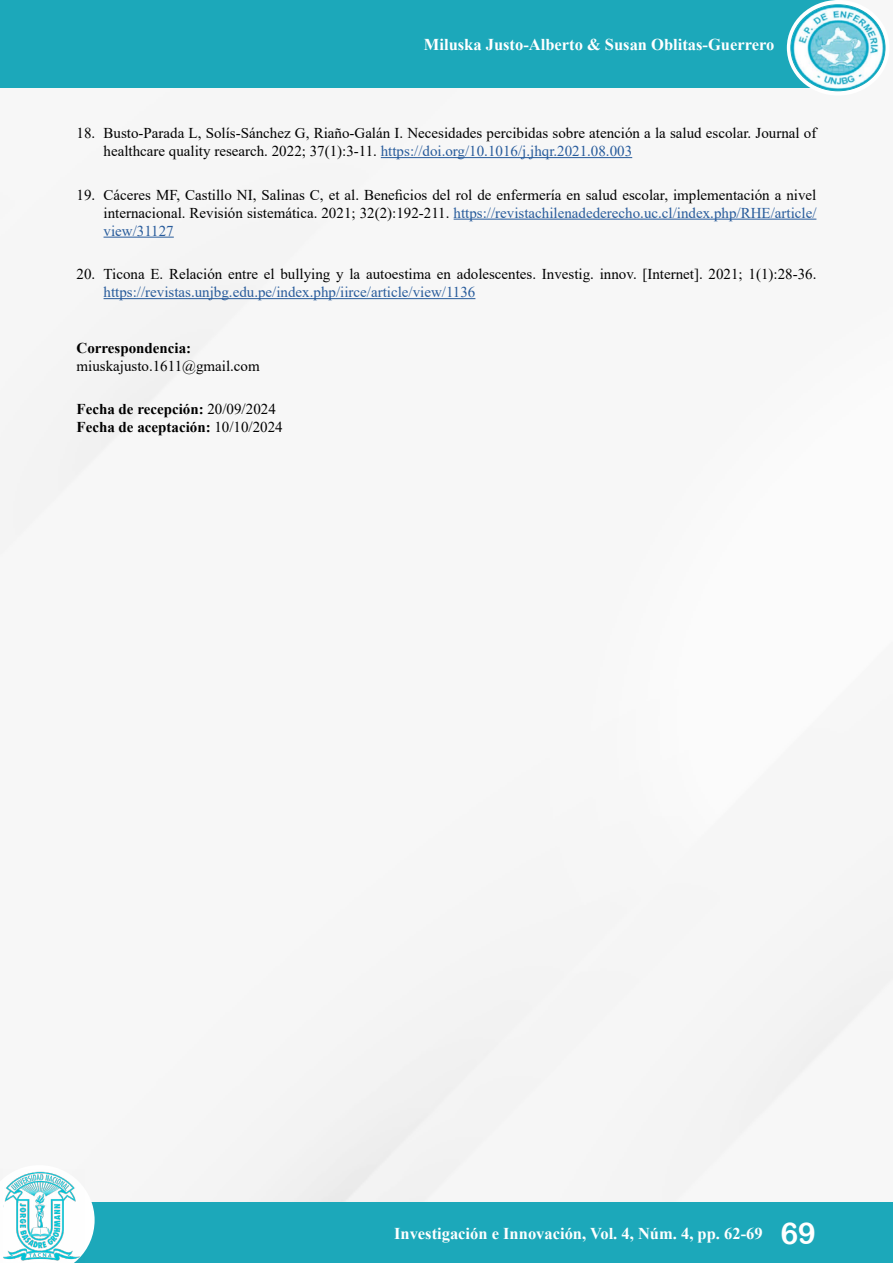
<style>
.page{position:relative;width:893px;height:1263px;background:#fff}
.page>*{position:absolute;margin:0;border:0;box-sizing:border-box;transform-origin:0 0}
.t1{font:700 16.5px "Times New Roman";color:#fff}
.t2{font:15px/18px "Times New Roman";color:#000}
.t3{font:700 15px/18px "Times New Roman";color:#000}
.t4{font:15px "Times New Roman";color:#275b9b}
.s1{color:#275b9b}
.s2{font-weight:400}
.s3{font-family:"Arial Rounded MT Bold";font-weight:400;font-size:30px}
</style>
<div class="page">
<div style="left:0;top:0;width:838px;height:88px;background:#1ca8ba"></div>
<div style="left:74px;top:1202px;width:819px;height:61px;background:#1ca8ba"></div>
<svg style="left:0;top:1165px;width:95px;height:86px"></svg>
<div style="left:787px;top:0;width:102px;height:96px;background:#fff;border-radius:50%"></div>
<img style="left:791px;top:5px;width:94px;height:86px">
<img style="left:0;top:1169px;width:85px;height:94px">
<hr style="left:381px;top:157px;width:251px;height:1px;background:#275b9b">
<hr style="left:454px;top:219px;width:362px;height:1px;background:#275b9b">
<hr style="left:104px;top:237px;width:70px;height:1px;background:#275b9b">
<hr style="left:104px;top:298px;width:371px;height:1px;background:#275b9b">
<p class="t1" style="left:424px;top:33px;width:352px">Miluska Justo-Alberto &amp; Susan Oblitas-Guerrero</p>
<p class="t2" style="left:104px;top:123px;width:714px;text-indent:-27px">18. Busto-Parada L, Solís-Sánchez G, Riaño-Galán I. Necesidades percibidas sobre atención a la salud escolar. Journal of healthcare quality research. 2022; 37(1):3-11. <span class="s1">https://doi.org/10.1016/j.jhqr.2021.08.003</span></p>
<p class="t2" style="left:104px;top:185px;width:714px;text-align:justify;text-indent:-27px">19. Cáceres MF, Castillo NI, Salinas C, et al. Beneficios del rol de enfermería en salud escolar, implementación a nivel internacional. Revisión sistemática. 2021; 32(2):192-211. <span class="s1">https://revistachilenadederecho.uc.cl/index.php/RHE/article/ view/31127</span></p>
<p class="t2" style="left:77px;top:264px;width:741px">20. Ticona E. Relación entre el bullying y la autoestima en adolescentes. Investig. innov. [Internet]. 2021; 1(1):28-36.</p>
<p class="t4" style="left:104px;top:281px;width:373px">https://revistas.unjbg.edu.pe/index.php/iirce/article/view/1136</p>
<p class="t3" style="left:77px;top:338px;width:116px">Correspondencia:</p>
<p class="t2" style="left:77px;top:356px;width:185px">miuskajusto.1611@gmail.com</p>
<p class="t3" style="left:77px;top:400px;width:208px">Fecha de recepción: <span class="s2">20/09/2024<br></span>Fecha de aceptación: <span class="s2">10/10/2024</span></p>
<p class="t1" style="left:394px;top:1221px;width:423px">Investigación e Innovación, Vol. 4, Núm. 4, pp. 62-69 <span class="s3">69</span></p>
</div>
